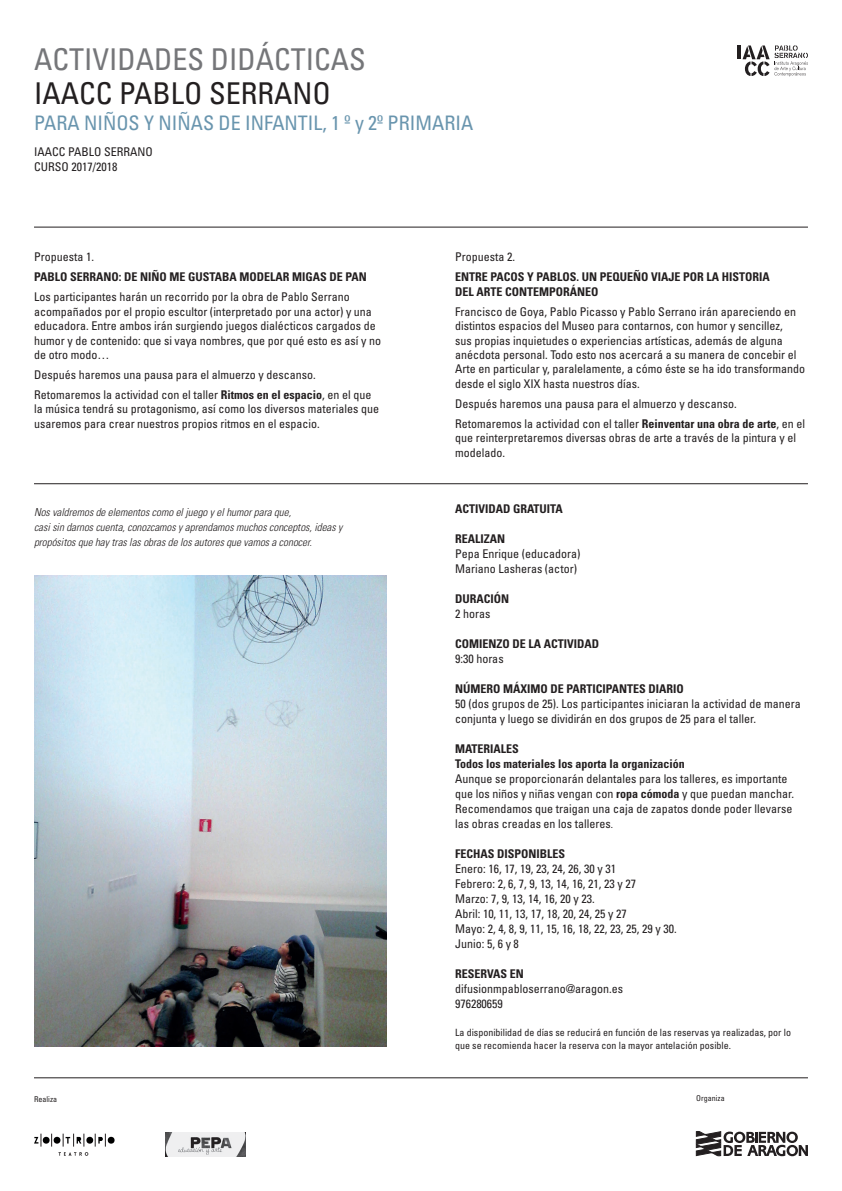
<style>
.page{position:relative;width:842px;height:1191px;background:#fff}
.page>*{position:absolute;margin:0;border:0;box-sizing:border-box;transform-origin:0 0}
.t1{font:condensed 30px "Univers";color:#757679}
.t2{font:condensed 30px "Univers";color:#231f20}
.t3{font:condensed 20px "Univers";color:#6995ae}
.t4{font:condensed 12px/15px "Univers";color:#231f20}
.t5{font:700 condensed 12px/14.4px "Univers";color:#231f20}
.t6{font:italic 300 condensed 11px/15px "Univers";color:#231f20}
.t7{font:condensed 10px/13px "Univers";color:#231f20}
.t8{font:condensed 8px "Univers";color:#231f20}
.s1{font-weight:700}
.s2{font-size:10px}
</style>
<div class="page">
<hr style="left:34px;top:483px;width:774px;height:1px;background:#231f20">
<hr style="left:34px;top:227px;width:774px;height:1px;background:#231f20">
<hr style="left:737px;top:45px;width:4px;height:14px;background:#231f20">
<svg style="left:742px;top:45px;width:66px;height:32px"></svg>
<img style="left:34px;top:575px;width:353px;height:471px">
<hr style="left:34px;top:1077px;width:774px;height:1px;background:#231f20">
<svg style="left:696px;top:1131px;width:112px;height:25px"></svg>
<svg style="left:34px;top:1133px;width:81px;height:13px"></svg>
<svg style="left:58px;top:1152px;width:31px;height:3px"></svg>
<img style="left:166px;top:1132px;width:79px;height:25px">
<h1 class="t1" style="left:34px;top:40px;width:333px">ACTIVIDADES DIDÁCTICAS</h1>
<h1 class="t2" style="left:34px;top:74px;width:298px">IAACC PABLO SERRANO</h1>
<h2 class="t3" style="left:34px;top:110px;width:441px">PARA NIÑOS Y NIÑAS DE INFANTIL, 1 º y 2º PRIMARIA</h2>
<p class="t4" style="left:34px;top:144px;width:120px">IAACC PABLO SERRANO<br>CURSO 2017/2018</p>
<p class="t4" style="left:34px;top:249px;width:61px">Propuesta 1.</p>
<p class="t5" style="left:34px;top:269px;width:334px">PABLO SERRANO: DE NIÑO ME GUSTABA MODELAR MIGAS DE PAN</p>
<p class="t4" style="left:34px;top:289px;width:349px;line-height:14.4px">Los participantes harán un recorrido por la obra de Pablo Serrano acompañados por el propio escultor (interpretado por una actor) y una educadora. Entre ambos irán surgiendo juegos dialécticos cargados de humor y de contenido: que si vaya nombres, que por qué esto es así y no de otro modo…</p>
<p class="t4" style="left:34px;top:364px;width:339px;line-height:20.1px">Después haremos una pausa para el almuerzo y descanso.<br>Retomaremos la actividad con el taller <span class="s1">RITMOS EN EL ESPACIO</span>, en el que</p>
<p class="t4" style="left:34px;top:402px;width:347px;line-height:14.4px">la música tendrá su protagonismo, así como los diversos materiales que usaremos para crear nuestros propios ritmos en el espacio.</p>
<p class="t6" style="left:34px;top:504px;width:310px">Nos valdremos de elementos como el juego y el humor para que,<br>casi sin darnos cuenta, conozcamos y aprendamos muchos conceptos, ideas y propósitos que hay tras las obras de los autores que vamos a conocer.</p>
<p class="t4" style="left:455px;top:249px;width:61px">Propuesta 2.</p>
<p class="t5" style="left:455px;top:270px;width:316px">ENTRE PACOS Y PABLOS. UN PEQUEÑO VIAJE POR LA HISTORIA<br>DEL ARTE CONTEMPORÁNEO</p>
<p class="t4" style="left:455px;top:304px;width:352px;line-height:14.4px">Francisco de Goya, Pablo Picasso y Pablo Serrano irán apareciendo en distintos espacios del Museo para contarnos, con humor y sencillez,<br>sus propias inquietudes o experiencias artísticas, además de alguna anécdota personal. Todo esto nos acercará a su manera de concebir el Arte en particular y, paralelamente, a cómo éste se ha ido transformando desde el siglo XIX hasta nuestros días.</p>
<p class="t4" style="left:455px;top:393px;width:351px;line-height:20.1px">Después haremos una pausa para el almuerzo y descanso.<br>Retomaremos la actividad con el taller <span class="s1">REINVENTAR UNA OBRA DE ARTE</span>, en el</p>
<p class="t4" style="left:455px;top:430px;width:343px;line-height:14.4px">que reinterpretaremos diversas obras de arte a través de la pintura y el modelado.</p>
<p class="t5" style="left:455px;top:501px;width:109px">ACTIVIDAD GRATUITA</p>
<p class="t5" style="left:455px;top:531px;width:50px">REALIZAN</p>
<p class="t4" style="left:455px;top:545px;width:127px">Pepa Enrique (educadora)<br>Mariano Lasheras (actor)</p>
<p class="t5" style="left:455px;top:591px;width:22px">DURACI</p>
<p class="t5" style="left:494px;top:591px;width:15px">ÓN</p>
<p class="t4" style="left:455px;top:605px;width:37px">2 horas</p>
<p class="t5" style="left:455px;top:636px;width:8px">COMI</p>
<p class="t5" style="left:482px;top:636px;width:14px">ENZO</p>
<p class="t5" style="left:512px;top:636px;width:39px">DE LA ACTIVIDAD</p>
<p class="t4" style="left:455px;top:650px;width:50px">9:30 horas</p>
<p class="t5" style="left:455px;top:681px;width:80px">NÚMERO MÁXIMO</p>
<p class="t5" style="left:550px;top:681px;width:23px">DE PARTICIPANT</p>
<p class="t5" style="left:633px;top:681px;width:22px">ES DIARIO</p>
<p class="t4" style="left:455px;top:695px;width:347px">50 (dos grupos de 25). Los participantes iniciaran la actividad de manera conjunta y luego se dividirán en dos grupos de 25 para el taller.</p>
<p class="t5" style="left:455px;top:740px;width:231px;line-height:15px">MATERIALES<br>TODOS LOS MATERIALES LOS APORTA LA ORGANIZACIÓN</p>
<p class="t4" style="left:455px;top:770px;width:341px">Aunque se proporcionarán delantales para los talleres, es importante que los niños y niñas vengan con <span class="s1">ROPA CÓMODA</span> y que puedan manchar.<br>Recomendamos que traigan una caja de zapatos donde poder llevarse las obras creadas en los talleres<span class="s2">.</span></p>
<p class="t5" style="left:455px;top:846px;width:20px">FECHAS</p>
<p class="t5" style="left:497px;top:846px;width:70px">DISPONIBLES</p>
<p class="t4" style="left:455px;top:860px;width:223px">Enero: 16, 17, 19, 23, 24, 26, 30 y 31<br>Febrero: 2, 6, 7, 9, 13, 14, 16, 21, 23 y 27<br>Marzo: 7, 9, 13, 14, 16, 20 y 23.<br>Abril: 10, 11, 13, 17, 18, 20, 24, 25 y 27<br>Mayo: 2, 4, 8, 9, 11, 15, 16, 18, 22, 23, 25, 29 y 30.<br>Junio: 5, 6 y 8</p>
<p class="t5" style="left:455px;top:966px;width:69px">RESERVAS EN</p>
<p class="t4" style="left:455px;top:980px;width:170px">difusionmpabloserrano@aragon.es<br>976280659</p>
<p class="t7" style="left:455px;top:1025px;width:337px">La disponibilidad de días se reducirá en función de las reservas ya realizadas, por lo que se recomienda hacer la reserva con la mayor antelación posible.</p>
<p class="t8" style="left:34px;top:1093px;width:25px">Realiza</p>
<p class="t8" style="left:696px;top:1093px;width:30px">Organiza</p>
</div>
